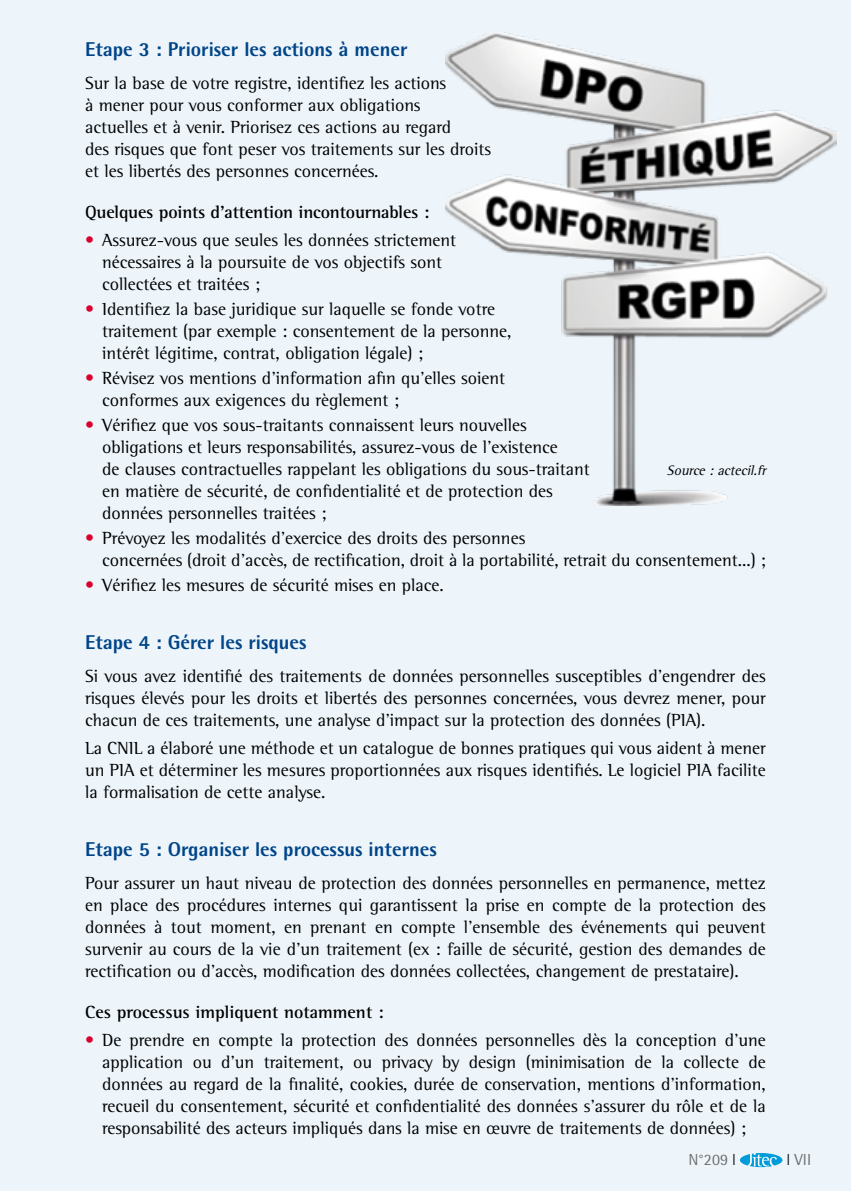
<style>
.page{position:relative;width:851px;height:1191px;background:#fff}
.page>*{position:absolute;margin:0;border:0;box-sizing:border-box;transform-origin:0 0}
.t1{font:800 20px "Rotis Semi Sans";color:#004588}
.t2{font:18px/22px "Rotis Semi Serif";color:#000}
.t3{font:700 18px "Rotis Semi Serif";color:#000}
.t4{font:16px "Rotis Semi Sans";color:#707172}
.t5{font:italic 14px "Rotis Semi Serif";color:#000}
.s1{color:#dc002e}
.s2{font-weight:300;color:#000}
</style>
<div class="page">
<div style="left:0;top:0;width:850px;height:1191px;background:#edf5fb"></div>
<svg style="left:740px;top:1153px;width:42px;height:14px"></svg>
<img style="left:445px;top:32px;width:391px;height:474px">
<p class="t1" style="left:85px;top:36px;width:324px">Etape 3 : Prioriser les actions à mener</p>
<p class="t2" style="left:85px;top:72px;width:407px">Sur la base de votre registre, identifiez les actions<br>à mener pour vous conformer aux obligations<br>actuelles et à venir. Priorisez ces actions au regard<br>des risques que font peser vos traitements sur les droits et les libertés des personnes concernées.</p>
<p class="t3" style="left:85px;top:202px;width:346px">Quelques points d’attention incontournables :</p>
<p class="t2" style="left:102px;top:229px;width:355px;text-indent:-17px"><span class="s1">•</span> Assurez-vous que seules les données strictement nécessaires à la poursuite de vos objectifs sont collectées et traitées ;</p>
<p class="t2" style="left:102px;top:298px;width:411px;text-indent:-17px"><span class="s1">•</span> Identifiez la base juridique sur laquelle se fonde votre traitement (par exemple : consentement de la personne, intérêt légitime, contrat, obligation légale) ;</p>
<p class="t2" style="left:102px;top:367px;width:404px;text-indent:-17px"><span class="s1">•</span> Révisez vos mentions d’information afin qu’elles soient conformes aux exigences du règlement ;</p>
<p class="t2" style="left:102px;top:414px;width:489px;text-indent:-17px"><span class="s1">•</span> Vérifiez que vos sous-traitants connaissent leurs nouvelles obligations et leurs responsabilités, assurez-vous de l’existence<br>de clauses contractuelles rappelant les obligations du sous-traitant en matière de sécurité, de confidentialité et de protection des données personnelles traitées ;</p>
<p class="t2" style="left:102px;top:527px;width:665px;text-indent:-17px"><span class="s1">•</span> Prévoyez les modalités d'exercice des droits des personnes<br>concernées (droit d'accès, de rectification, droit à la portabilité, retrait du consentement...) ;</p>
<p class="t2" style="left:85px;top:573px;width:360px"><span class="s1">•</span> Vérifiez les mesures de sécurité mises en place.</p>
<p class="t1" style="left:85px;top:629px;width:223px">Etape 4 : Gérer les risques</p>
<p class="t2" style="left:85px;top:665px;width:682px;text-align:justify">Si vous avez identifié des traitements de données personnelles susceptibles d'engendrer des risques élevés pour les droits et libertés des personnes concernées, vous devrez mener, pour chacun de ces traitements, une analyse d'impact sur la protection des données (PIA).</p>
<p class="t2" style="left:85px;top:736px;width:682px;text-align:justify">La CNIL a élaboré une méthode et un catalogue de bonnes pratiques qui vous aident à mener un PIA et déterminer les mesures proportionnées aux risques identifiés. Le logiciel PIA facilite la formalisation de cette analyse.</p>
<p class="t5" style="left:667px;top:462px;width:104px">Source:actecil.fr</p>
<p class="t1" style="left:85px;top:836px;width:353px">Etape 5 : Organiser les processus internes</p>
<p class="t2" style="left:85px;top:871px;width:682px;text-align:justify">Pour assurer un haut niveau de protection des données personnelles en permanence, mettez en place des procédures internes qui garantissent la prise en compte de la protection des données à tout moment, en prenant en compte l’ensemble des événements qui peuvent survenir au cours de la vie d’un traitement (ex : faille de sécurité, gestion des demandes de rectification ou d’accès, modification des données collectées, changement de prestataire).</p>
<p class="t3" style="left:85px;top:1001px;width:300px">Ces processus impliquent notamment :</p>
<p class="t2" style="left:102px;top:1029px;width:665px;text-align:justify;text-indent:-17px"><span class="s1">•</span> De prendre en compte la protection des données personnelles dès la conception d’une application ou d’un traitement, ou privacy by design (minimisation de la collecte de données au regard de la finalité, cookies, durée de conservation, mentions d’information, recueil du consentement, sécurité et confidentialité des données s’assurer du rôle et de la responsabilité des acteurs impliqués dans la mise en œuvre de traitements de données) ;</p>
<p class="t4" style="left:688px;top:1150px;width:46px">N°209 <span class="s2">I</span></p>
<p class="t4" style="left:786px;top:1150px;width:26px"><span class="s2">I</span> VII</p>
</div>
